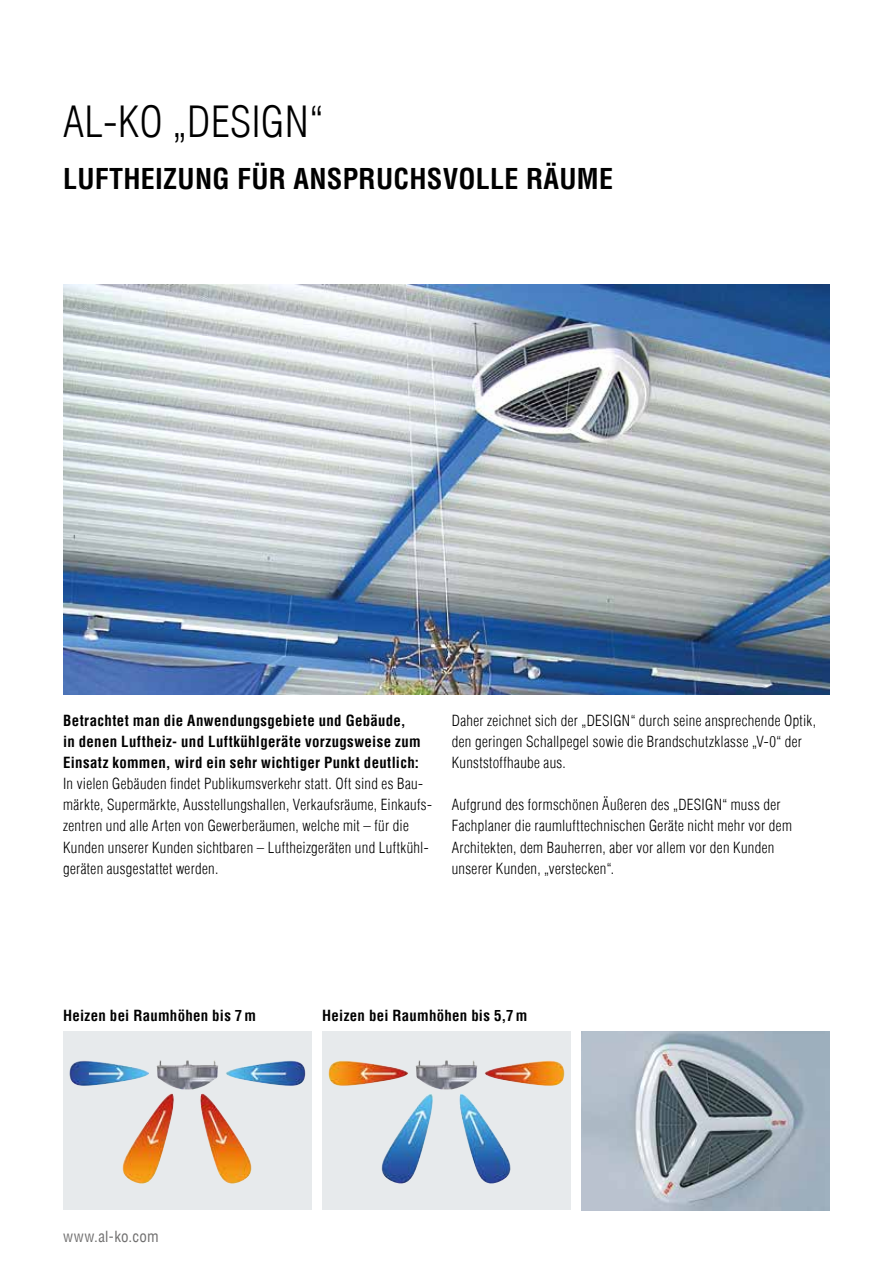
<style>
.page{position:relative;width:893px;height:1263px;background:#fff}
.page>*{position:absolute;margin:0;border:0;box-sizing:border-box;transform-origin:0 0}
.t1{font:300 condensed 42px "Helvetica Com";letter-spacing:.01em;color:#000}
.t2{font:700 condensed 28.05px "Helvetica Com";letter-spacing:.01em;color:#000}
.t3{font:300 condensed 15px/21px "Helvetica Com";letter-spacing:.02em;color:#000}
.t4{font:700 condensed 15px/21px "Helvetica Com";letter-spacing:.02em;color:#000}
.t5{font:condensed 15px "Helvetica Com";letter-spacing:.015em;color:#706f6f}
</style>
<div class="page">
<div style="left:63px;top:1031px;width:249px;height:179px;background:#e7eaec"></div>
<img style="left:70px;top:1060px;width:235px;height:124px">
<img style="left:581px;top:1031px;width:249px;height:179px">
<div style="left:322px;top:1031px;width:249px;height:179px;background:#e7eaec"></div>
<img style="left:329px;top:1060px;width:235px;height:124px">
<img style="left:63px;top:284px;width:767px;height:411px">
<h1 class="t1" style="left:63px;top:95px;width:261px">AL-KO „DESIGN“</h1>
<h2 class="t2" style="left:63px;top:161px;width:551px">LUFTHEIZUNG FÜR ANSPRUCHSVOLLE RÄUME</h2>
<p class="t4" style="left:63px;top:710px;width:359px">Betrachtet man die Anwendungsgebiete und Gebäude, in denen Luftheiz- und Luftkühlgeräte vorzugsweise zum<br>Einsatz kommen, wird ein sehr wichtiger Punkt deutlich:</p>
<p class="t3" style="left:63px;top:773px;width:370px">In vielen Gebäuden findet Publikumsverkehr statt. Oft sind es Bau&shy;märkte, Supermärkte, Ausstellungshallen, Verkaufsräume, Einkaufs&shy;zentren und alle Arten von Gewerberäumen, welche mit – für die Kunden unserer Kunden sichtbaren – Luftheizgeräten und Luftkühl&shy;geräten ausgestattet werden.</p>
<p class="t3" style="left:452px;top:710px;width:366px">Daher zeichnet sich der „DESIGN“ durch seine ansprechende Optik, den geringen Schallpegel sowie die Brandschutzklasse „V-0“ der<br>Kunststoffhaube aus.</p>
<p class="t3" style="left:452px;top:794px;width:342px">Aufgrund des formschönen Äußeren des „DESIGN“ muss der Fachplaner die raumlufttechnischen Geräte nicht mehr vor dem Architekten, dem Bauherren, aber vor allem vor den Kunden unserer Kunden, „verstecken“.</p>
<p class="t4" style="left:63px;top:1004px;width:194px">Heizen bei Raumhöhen bis 7m</p>
<p class="t4" style="left:322px;top:1004px;width:207px">Heizen bei Raumhöhen bis 5,7m</p>
<p class="t5" style="left:63px;top:1227px;width:97px">www.al-ko.com</p>
</div>
